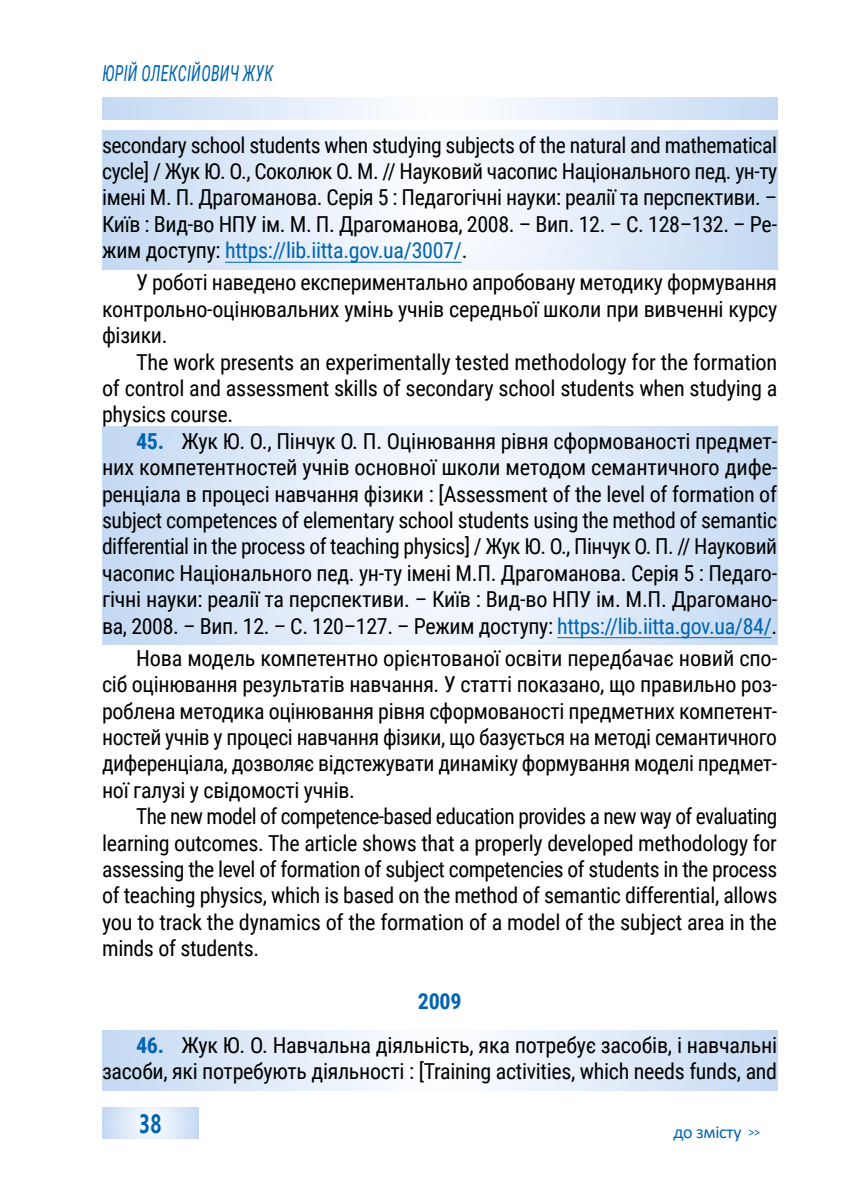
<style>
.page{position:relative;width:851px;height:1191px;background:#fff}
.page>*{position:absolute;margin:0;border:0;box-sizing:border-box;transform-origin:0 0}
.t1{font:700 26.4px "Segoe UI";color:#0064b0;scale:.73 1}
.t2{font:22px/26.4px "Roboto Condensed";letter-spacing:-.015em;color:#000;text-align:justify}
.t3{font:italic 22px "Roboto Condensed";letter-spacing:.02em;color:#0064b0;scale:.73 1}
.t4{font:700 22px "Roboto Condensed";color:#0064b0}
.t5{font:18px "Calibri";letter-spacing:-.015em;color:#0064b0}
.s1{color:#0064b0}
.s2{font-weight:700;color:#0064b0}
.s3{font-size:12px}
</style>
<div class="page">
<svg style="left:102px;top:98px;width:675px;height:21px"></svg>
<svg style="left:102px;top:1107px;width:96px;height:31px"></svg>
<svg style="left:102px;top:130px;width:675px;height:139px"></svg>
<hr style="left:225px;top:262px;width:236px;height:1px;background:#0064b0">
<svg style="left:102px;top:426px;width:675px;height:219px"></svg>
<hr style="left:557px;top:637px;width:214px;height:1px;background:#0064b0">
<svg style="left:102px;top:1030px;width:675px;height:60px"></svg>
<p class="t3" style="left:102px;top:58px;width:235px">ЮРІЙ ОЛЕКСІЙОВИЧ ЖУК</p>
<p class="t2" style="left:102px;top:131px;width:676px">secondary school students when studying subjects of the natural and mathematical cycle] / Жук Ю. О., Соколюк О. М. // Науковий часопис Національного пед. ун-ту імені М. П. Драгоманова. Серія 5 : Педагогічні науки: реалії та перспективи. – Київ : Вид-во НПУ ім. М. П. Драгоманова, 2008. – Вип. 12. – С. 128–132. – Ре&shy;жим доступу: <span class="s1">https://lib.iitta.gov.ua/3007/</span>.</p>
<p class="t2" style="left:102px;top:268px;width:676px;text-indent:34px">У роботі наведено експериментально апробовану методику формування контрольно-оцінювальних умінь учнів середньої школи при вивченні курсу фізики.</p>
<p class="t2" style="left:102px;top:348px;width:676px;text-indent:34px">The work presents an experimentally tested methodology for the formation of control and assessment skills of secondary school students when studying a physics course.</p>
<p class="t2" style="left:102px;top:427px;width:676px;text-indent:34px"><span class="s2">45.</span> Жук Ю. О., Пінчук О. П. Оцінювання рівня сформованості предмет&shy;них компетентностей учнів основної школи методом семантичного дифе&shy;ренціала в процесі навчання фізики : [Assessment of the level of formation of subject competences of elementary school students using the method of semantic differential in the process of teaching physics] / Жук Ю. О., Пінчук О. П. // Науковий часопис Національного пед. ун-ту імені М.П. Драгоманова. Серія 5 : Педаго&shy;гічні науки: реалії та перспективи. – Київ : Вид-во НПУ ім. М.П. Драгомано&shy;ва, 2008. – Вип. 12. – С. 120–127. – Режим доступу: <span class="s1">https://lib.iitta.gov.ua/84/</span>.</p>
<p class="t2" style="left:102px;top:644px;width:676px;text-indent:34px">Нова модель компетентно орієнтованої освіти передбачає новий спо&shy;сіб оцінювання результатів навчання. У статті показано, що правильно роз&shy;роблена методика оцінювання рівня сформованості предметних компетент&shy;ностей учнів у процесі навчання фізики, що базується на методі семантичного диференціала, дозволяє відстежувати динаміку формування моделі предмет&shy;ної галузі у свідомості учнів.</p>
<p class="t2" style="left:102px;top:802px;width:676px;text-indent:34px">The new model of competence-based education provides a new way of evaluating learning outcomes. The article shows that a properly developed methodology for assessing the level of formation of subject competencies of students in the process of teaching physics, which is based on the method of semantic differential, allows you to track the dynamics of the formation of a model of the subject area in the minds of students.</p>
<p class="t4" style="left:418px;top:985px;width:45px">2009</p>
<p class="t2" style="left:102px;top:1030px;width:676px;text-align:right"><span class="s2">46.</span> Жук Ю. О. Навчальна діяльність, яка потребує засобів, і навчальні засоби, які потребують діяльності : [Training activities, which needs funds, and</p>
<p class="t1" style="left:139px;top:1098px;width:32px">38</p>
<p class="t5" style="left:673px;top:1119px;width:88px">до змісту <span class="s3">&gt;&gt;</span></p>
</div>
